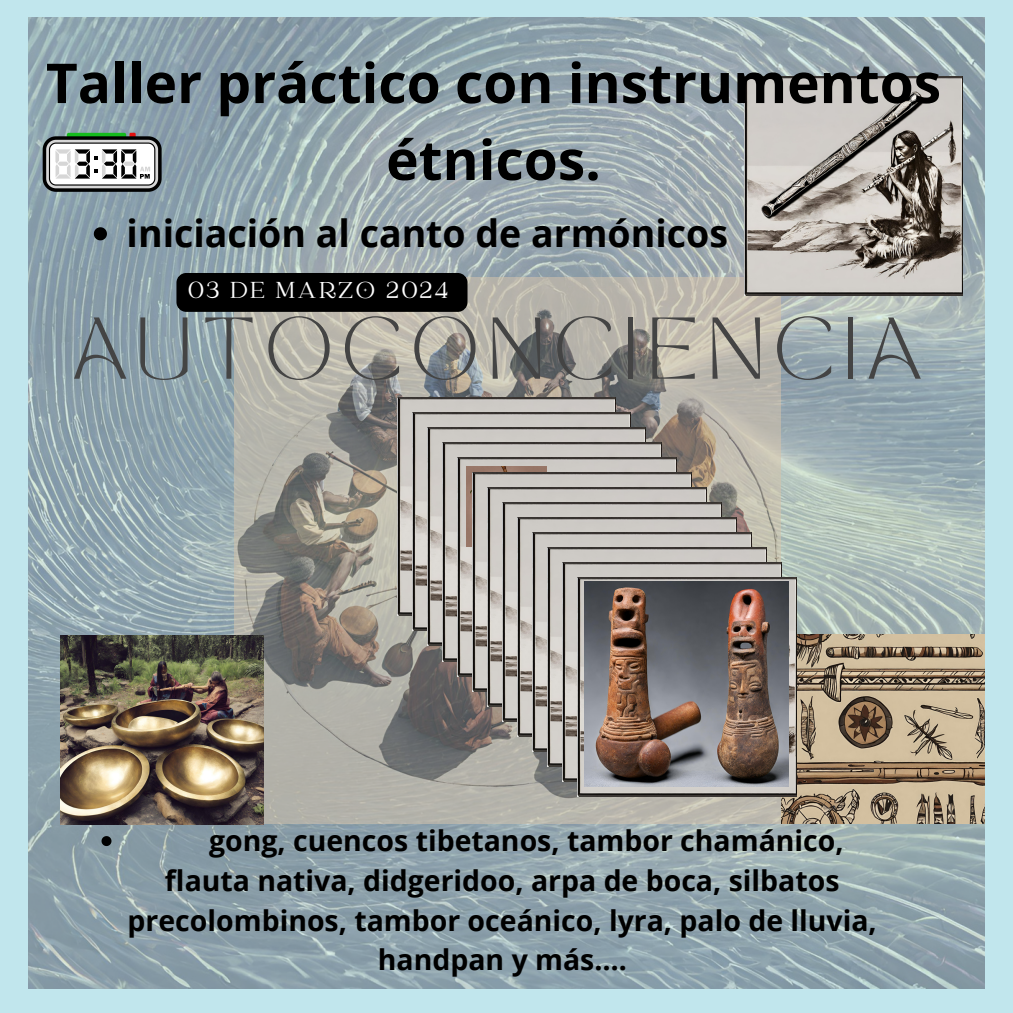
<style>
.page{position:relative;width:1013px;height:1013px;background:#fff}
.page>*{position:absolute;margin:0;border:0;box-sizing:border-box;transform-origin:0 0}
.t1{font:61.25px "TAN MONCHERI Regular";letter-spacing:.15em;color:#444}
.t2{font:700 55px/76.9px "Open Sans";color:#000;text-align:center}
.t3{font:700 37.5px "Open Sans";color:#000}
.t4{font:700 28.38px/39.8px "Open Sans";color:#000;text-align:center}
.t5{font:25.5px "Catchy Mager";letter-spacing:.1em;color:#fff}
</style>
<div class="page">
<div style="left:0;top:0;width:1012px;height:1012px;background:#c1e6ed"></div>
<img style="left:29px;top:18px;width:955px;height:970px">
<img style="left:235px;top:277px;width:545px;height:546px">
<img style="left:60px;top:635px;width:204px;height:189px">
<img style="left:744px;top:77px;width:218px;height:218px">
<img style="left:781px;top:634px;width:203px;height:189px">
<img style="left:397px;top:397px;width:219px;height:219px">
<img style="left:412px;top:412px;width:219px;height:219px">
<img style="left:427px;top:427px;width:219px;height:219px">
<img style="left:442px;top:442px;width:219px;height:219px">
<img style="left:457px;top:457px;width:219px;height:219px">
<img style="left:466px;top:466px;width:80px;height:80px">
<img style="left:472px;top:472px;width:219px;height:219px">
<img style="left:487px;top:487px;width:219px;height:219px">
<img style="left:502px;top:502px;width:219px;height:219px">
<img style="left:517px;top:517px;width:219px;height:219px">
<img style="left:532px;top:532px;width:219px;height:219px">
<img style="left:547px;top:547px;width:219px;height:219px">
<img style="left:562px;top:562px;width:219px;height:219px">
<img style="left:577px;top:577px;width:219px;height:219px">
<img style="left:584px;top:581px;width:204px;height:205px">
<svg style="left:43px;top:133px;width:119px;height:59px;background:#9da29e"></svg>
<svg style="left:94px;top:227px;width:13px;height:13px"></svg>
<svg style="left:101px;top:836px;width:10px;height:10px"></svg>
<div style="left:176px;top:273px;width:291px;height:39px;background:#000;border-radius:10px"></div>
<p class="t2" style="left:46px;top:43px;width:896px">Taller práctico con instrumentos étnicos.</p>
<p class="t3" style="left:127px;top:207px;width:603px">iniciación al canto de armónicos</p>
<p class="t5" style="left:188px;top:278px;width:261px">03 DE MARZO 2024</p>
<p class="t1" style="left:73px;top:316px;width:849px">AUTOCONCIENCIA</p>
<p class="t4" style="left:209px;top:820px;width:636px">gong, cuencos tibetanos, tambor chamánico,</p>
<p class="t4" style="left:128px;top:860px;width:750px">flauta nativa, didgeridoo, arpa de boca, silbatos precolombinos, tambor oceánico, lyra, palo de lluvia, handpan y más….</p>
</div>
